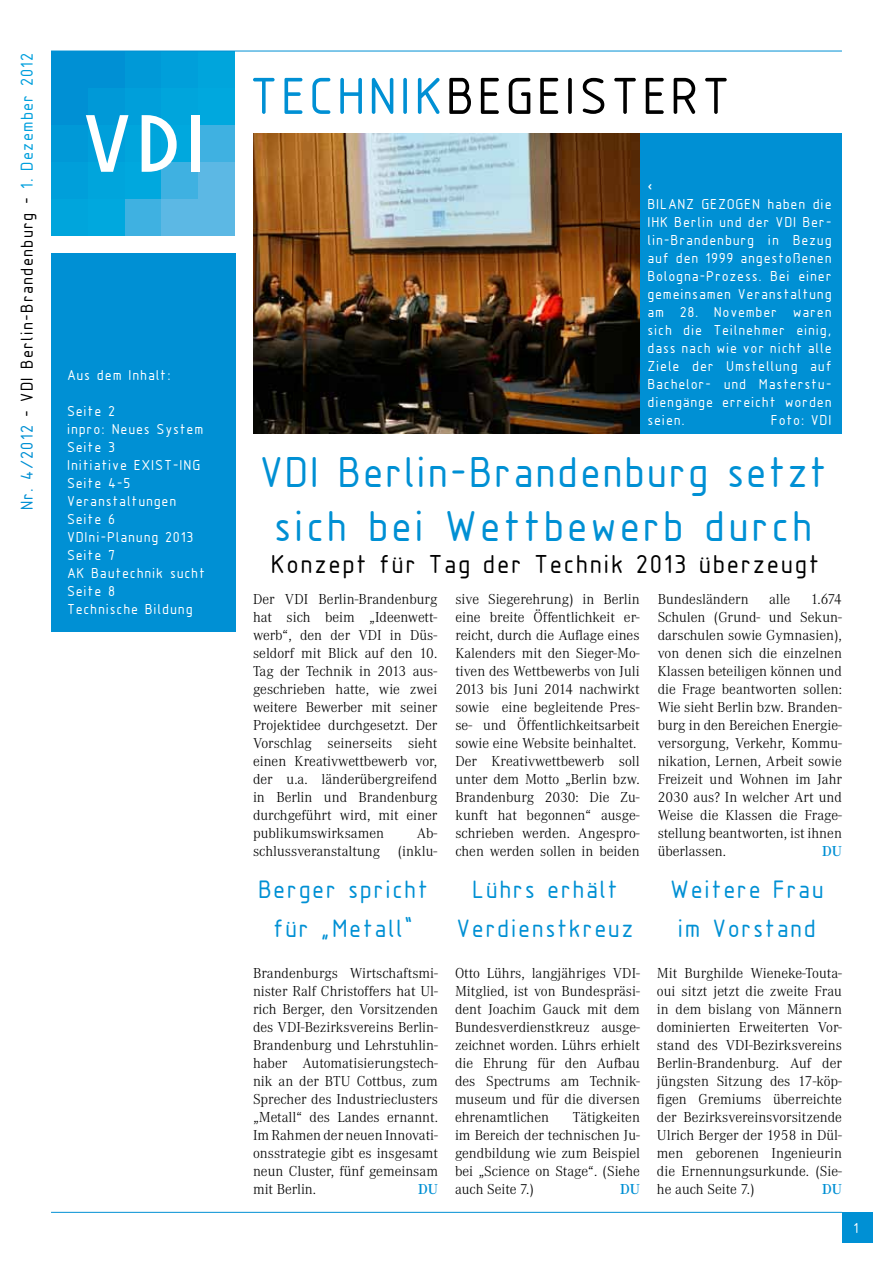
<style>
.page{position:relative;width:893px;height:1263px;background:#fff}
.page>*{position:absolute;margin:0;border:0;box-sizing:border-box;transform-origin:0 0}
.t1{font:54px "Isonorm 3098 LW20";color:#000}
.t2{font:45px/54px "Isonorm 3098 LW20";letter-spacing:-.025em;color:#0090d4;text-align:center}
.t3{font:27px "Isonorm 3098 LW20";color:#000}
.t4{font:26.25px/39px "Isonorm 3098 LW20";color:#0090d4;text-align:center}
.t5{font:18px "Isonorm 3098 LW20";color:#000}
.t6{font:18px "Isonorm 3098 LW20";color:#fff}
.t7{font:300 15px/18px "Corporate A";color:#000;text-align:justify}
.t8{font:15px/18px "Isonorm 3098 LW20";color:#fff}
.t9{font:600 15px "Corporate A";color:#0090d4}
.s1{color:#0090d4}
.s2{color:#009fdd}
</style>
<div class="page">
<div style="left:51px;top:199px;width:37px;height:36px;background:#00a5dc"></div>
<div style="left:88px;top:199px;width:37px;height:36px;background:#00a8de"></div>
<div style="left:125px;top:199px;width:36px;height:36px;background:#3fb1e1"></div>
<div style="left:161px;top:199px;width:37px;height:36px;background:#5cb8e4"></div>
<div style="left:198px;top:199px;width:37px;height:36px;background:#5cb8e4"></div>
<div style="left:51px;top:162px;width:37px;height:37px;background:#009fda"></div>
<div style="left:88px;top:162px;width:37px;height:37px;background:#00a5dc"></div>
<div style="left:125px;top:162px;width:36px;height:37px;background:#00a8de"></div>
<div style="left:161px;top:162px;width:37px;height:37px;background:#3fb1e1"></div>
<div style="left:198px;top:162px;width:37px;height:37px;background:#5cb8e4"></div>
<div style="left:51px;top:125px;width:37px;height:37px;background:#0099d7"></div>
<div style="left:125px;top:125px;width:36px;height:37px;background:#00a5dc"></div>
<div style="left:161px;top:125px;width:37px;height:37px;background:#00a8de"></div>
<div style="left:198px;top:125px;width:37px;height:37px;background:#3fb1e1"></div>
<div style="left:51px;top:88px;width:37px;height:37px;background:#0090d4"></div>
<div style="left:88px;top:88px;width:37px;height:37px;background:#0099d7"></div>
<div style="left:125px;top:88px;width:36px;height:37px;background:#009fda"></div>
<div style="left:161px;top:88px;width:37px;height:37px;background:#00a5dc"></div>
<div style="left:198px;top:88px;width:37px;height:37px;background:#00a8de"></div>
<div style="left:51px;top:51px;width:37px;height:37px;background:#0090d4"></div>
<div style="left:88px;top:51px;width:37px;height:37px;background:#0090d4"></div>
<div style="left:125px;top:51px;width:36px;height:37px;background:#0099d7"></div>
<div style="left:161px;top:51px;width:37px;height:37px;background:#009fda"></div>
<svg style="left:86px;top:115px;width:43px;height:57px"></svg>
<svg style="left:142px;top:115px;width:35px;height:57px"></svg>
<div style="left:191px;top:115px;width:8px;height:57px;background:#fff"></div>
<div style="left:198px;top:51px;width:37px;height:37px;background:#00a5dc"></div>
<div style="left:51px;top:253px;width:185px;height:378px;background:#0090d4"></div>
<hr style="left:51px;top:51px;width:791px;height:1px;background:#0090d4">
<hr style="left:51px;top:1212px;width:791px;height:1px;background:#0090d4">
<img style="left:253px;top:133px;width:387px;height:301px">
<div style="left:640px;top:133px;width:202px;height:301px;background:#0090d4"></div>
<div style="left:842px;top:1212px;width:31px;height:30px;background:#0090d4"></div>
<p class="t5" style="left:18px;top:509px;width:460px;rotate:-90deg"><span class="s1">Nr. 4/2012</span> - VDI Berlin-Brandenburg - <span class="s2">1. Dezember 2012</span></p>
<p class="t8" style="left:68px;top:367px;width:106px">Aus dem Inhalt:</p>
<p class="t8" style="left:68px;top:403px;width:140px">Seite 2<br>inpro: Neues System<br>Seite 3<br>Initiative EXIST-ING<br>Seite 4-5<br>Veranstaltungen<br>Seite 6<br>VDIni-Planung 2013<br>Seite 7<br>AK Bautechnik sucht<br>Seite 8<br>Technische Bildung</p>
<h1 class="t1" style="left:253px;top:69px;width:485px"><span class="s1">TECHNIK</span>BEGEISTERT</h1>
<p class="t6" style="left:648px;top:176px;width:8px">&lt;</p>
<p class="t8" style="left:648px;top:195px;width:186px;text-align:justify">BILANZ GEZOGEN haben die IHK Berlin und der VDI Ber&shy;lin-Brandenburg in Bezug auf den 1999 angestoßenen Bologna-Prozess. Bei einer gemeinsamen Veranstaltung am 28. November waren sich die Teilnehmer einig, dass nach wie vor nicht alle Ziele der Umstellung auf Bachelor- und Masterstu&shy;diengänge erreicht worden seien.</p>
<p class="t8" style="left:772px;top:411px;width:63px">Foto: VDI</p>
<h2 class="t2" style="left:262px;top:445px;width:572px">VDI Berlin-Brandenburg setzt sich bei Wettbewerb durch</h2>
<h3 class="t3" style="left:272px;top:550px;width:552px">Konzept für Tag der Technik 2013 überzeugt</h3>
<p class="t7" style="left:253px;top:590px;width:186px">Der VDI Berlin-Brandenburg hat sich beim „Ideenwett&shy;werb“, den der VDI in Düs&shy;seldorf mit Blick auf den 10.<br>Tag der Technik in 2013 aus&shy;geschrieben hatte, wie zwei weitere Bewerber mit seiner Projektidee durchgesetzt. Der Vorschlag seinerseits sieht einen Kreativwettbewerb vor, der u.a. länderübergreifend in Berlin und Brandenburg durchgeführt wird, mit einer publikumswirksamen</p>
<p class="t7" style="left:253px;top:824px;width:186px;text-align:right">Ab-<br>schlussveranstaltung (inklu-</p>
<h3 class="t4" style="left:260px;top:870px;width:173px">Berger spricht für „Metall“</h3>
<p class="t7" style="left:253px;top:965px;width:186px">Brandenburgs Wirtschaftsmi&shy;nister Ralf Christoffers hat Ul&shy;rich Berger, den Vorsitzenden des VDI-Bezirksvereins Berlin-Brandenburg und Lehrstuhlin&shy;haber Automatisierungstech&shy;nik an der BTU Cottbus, zum Sprecher des Industrieclusters „Metall“ des Landes ernannt.<br>Im Rahmen der neuen Innovati&shy;onsstrategie gibt es insgesamt neun Cluster, fünf gemeinsam mit Berlin.</p>
<p class="t9" style="left:418px;top:1181px;width:21px">DU</p>
<p class="t7" style="left:658px;top:590px;width:186px;text-indent:153px">1.674<br>Schulen (Grund- und Sekun&shy;darschulen sowie Gymnasien), von denen sich die einzelnen Klassen beteiligen können und die Frage beantworten sollen:<br>Wie sieht Berlin bzw. Branden&shy;burg in den Bereichen Energie&shy;versorgung, Verkehr, Kommu&shy;nikation, Lernen, Arbeit sowie Freizeit und Wohnen im Jahr 2030 aus? In welcher Art und Weise die Klassen die Frage&shy;stellung beantworten, ist ihnen überlassen.</p>
<p class="t7" style="left:455px;top:590px;width:186px;text-align:left">sive Siegerehrung) in Berlin eine breite Öffentlichkeit er&shy;reicht, durch die Auflage eines<br>Kalenders mit den Sieger-Mo&shy;tiven des Wettbewerbs von Juli<br>2013 bis Juni 2014 nachwirkt sowie eine begleitende Pres&shy;se- und Öffentlichkeitsarbeit sowie eine Website beinhaltet.<br>Der Kreativwettbewerb soll unter dem Motto „Berlin bzw.<br>Brandenburg 2030: Die Zu&shy;kunft hat begonnen“ ausge&shy;schrieben werden. Angespro&shy;chen werden sollen in beiden</p>
<p class="t7" style="left:658px;top:590px;width:93px">Bundesländern</p>
<p class="t7" style="left:769px;top:590px;width:23px">alle</p>
<p class="t9" style="left:822px;top:842px;width:21px">DU</p>
<h3 class="t4" style="left:458px;top:870px;width:180px">Lührs erhält<br>Verdienstkreuz</h3>
<p class="t7" style="left:455px;top:965px;width:186px">Otto Lührs, langjähriges VDI-Mitglied, ist von Bundespräsi&shy;dent Joachim Gauck mit dem Bundesverdienstkreuz ausge&shy;zeichnet worden. Lührs erhielt die Ehrung für den Aufbau des Spectrums am Technik&shy;museum und für die diversen ehrenamtlichen</p>
<p class="t7" style="left:455px;top:1109px;width:186px;text-indent:118px">Tätigkeiten im Bereich der technischen Ju&shy;gendbildung wie zum Beispiel bei „Science on Stage“. (Siehe auch Seite 7.)</p>
<p class="t9" style="left:620px;top:1181px;width:21px">DU</p>
<h3 class="t4" style="left:672px;top:870px;width:157px;text-align:left">Weitere Frau im Vorstand</h3>
<p class="t7" style="left:657px;top:965px;width:186px">Mit Burghilde Wieneke-Touta&shy;oui sitzt jetzt die zweite Frau in dem bislang von Männern dominierten Erweiterten Vor&shy;stand des VDI-Bezirksvereins Berlin-Brandenburg. Auf der jüngsten Sitzung des 17-köp&shy;figen Gremiums überreichte der Bezirksvereinsvorsitzende Ulrich Berger der 1958 in Dül&shy;men geborenen Ingenieurin die Ernennungsurkunde. (Sie&shy;he auch Seite 7.)</p>
<p class="t9" style="left:822px;top:1181px;width:21px">DU</p>
<p class="t8" style="left:854px;top:1219px;width:7px">1</p>
</div>
